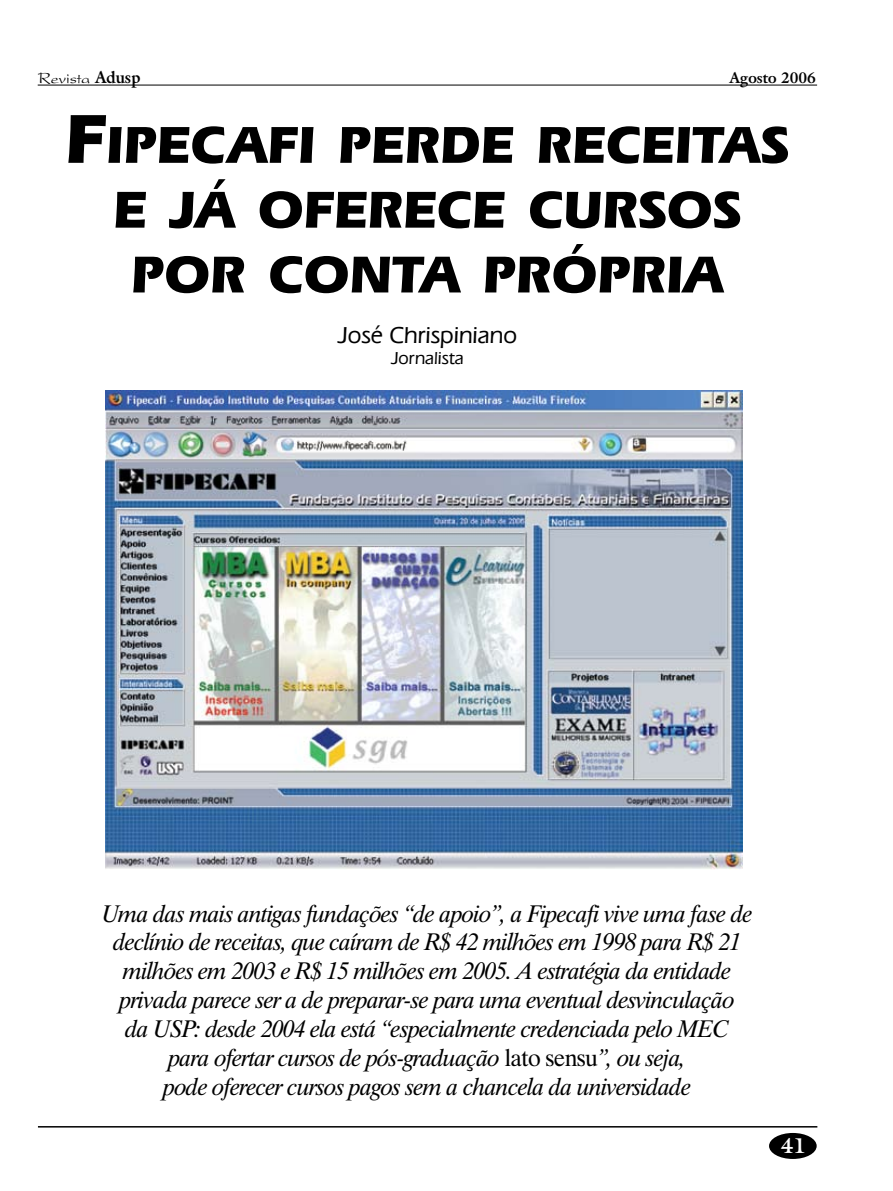
<style>
.page{position:relative;width:893px;height:1191px;background:#fff}
.page>*{position:absolute;margin:0;border:0;box-sizing:border-box;transform-origin:0 0}
.t1{font:700 54px/64.8px "Eras IT Cby BT";color:#000;text-align:center}
.t2{font:italic 24px/28.8px "Dutch 801 BT";letter-spacing:-.03em;color:#000;text-align:center}
.t3{font:500 24px "Eras IT Cby BT";color:#000}
.t4{font:700 21px "Galliard IT Cby BT";color:#fff}
.t5{font:500 18px "Eras IT Cby BT";color:#000}
.t6{font:16.5px "President";color:#000}
.t7{font:700 15px "Galliard IT Cby BT";color:#000}
.s1{font-family:"Galliard IT Cby BT";font-weight:700}
.s2{font-size:72px}
.s3{font-style:normal}
</style>
<div class="page">
<hr style="left:38px;top:1126px;width:779px;height:1px;background:#000">
<div style="left:769px;top:1133px;width:48px;height:26px;background:#000;border-radius:50%"></div>
<hr style="left:38px;top:85px;width:779px;height:1px;background:#000">
<img style="left:105px;top:391px;width:638px;height:478px">
<p class="t6" style="left:38px;top:69px;width:104px">Revista <span class="s1">Adusp</span></p>
<p class="t7" style="left:729px;top:68px;width:87px">Agosto 2006</p>
<h1 class="t1" style="left:66px;top:112px;width:725px"><span class="s2">F</span>IPECAFI PERDE RECEITAS<br>E JÁ OFERECE CURSOS<br>POR CONTA PRÓPRIA</h1>
<p class="t3" style="left:338px;top:320px;width:181px">José Chrispiniano</p>
<p class="t5" style="left:391px;top:347px;width:74px">Jornalista</p>
<p class="t2" style="left:102px;top:898px;width:652px">Uma das mais antigas fundações “de apoio”, a Fipecafi vive uma fase de declínio de receitas, que caíram de R$ 42 milhões em 1998 para R$ 21 milhões em 2003 e R$ 15 milhões em 2005. A estratégia da entidade privada parece ser a de preparar-se para uma eventual desvinculação<br>da USP: desde 2004 ela está “especialmente credenciada pelo MEC para ofertar cursos de pós-graduação <span class="s3">lato sensu</span>”, ou seja,<br>pode oferecer cursos pagos sem a chancela da universidade</p>
<p class="t4" style="left:781px;top:1132px;width:26px">41</p>
</div>
